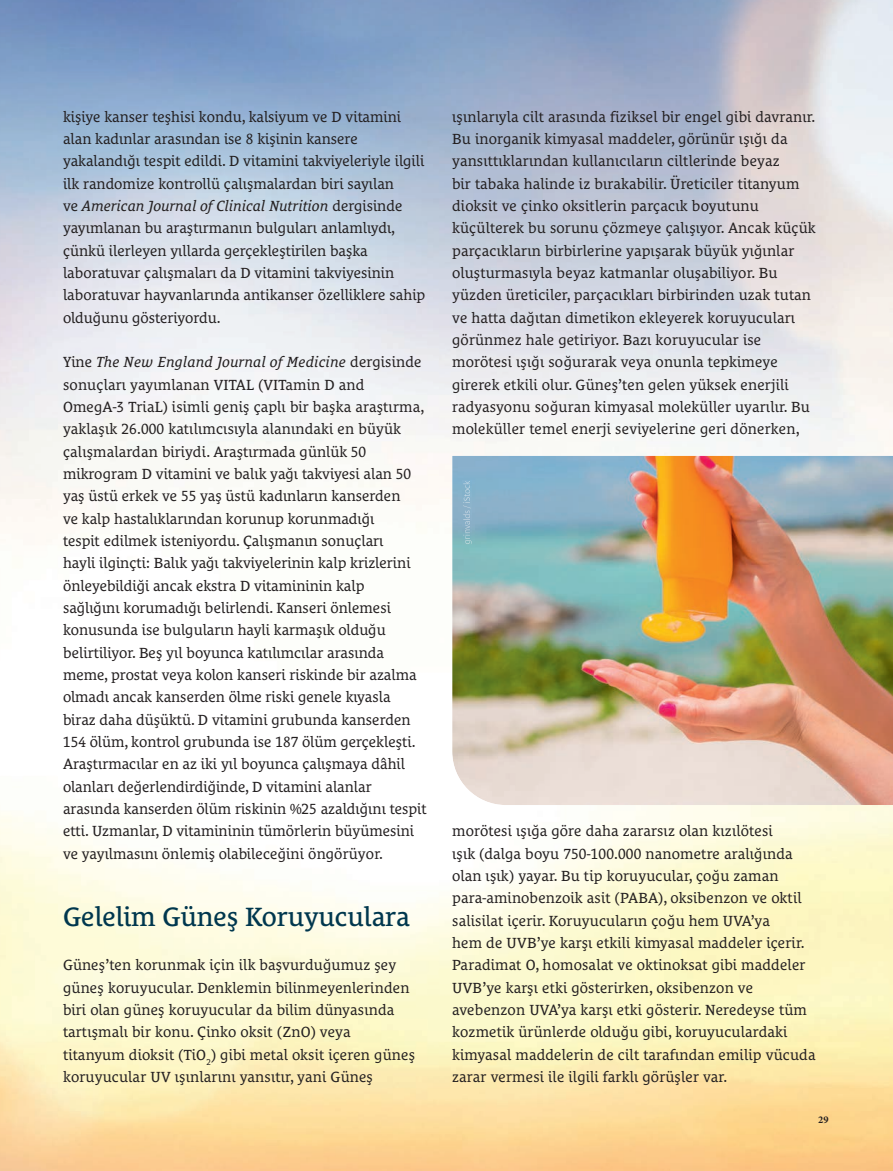
<style>
.page{position:relative;width:893px;height:1171px;background:#fff}
.page>*{position:absolute;margin:0;border:0;box-sizing:border-box;transform-origin:0 0}
.t1{font:27px "Le Monde Courrier Pro";letter-spacing:-.005em;color:#00374e}
.t2{font:15px/22.4px "Le Monde Courrier Pro";color:#231f20}
.t3{font:700 10.35px "Minion Pro";color:#231f20}
.s1{font-style:italic}
</style>
<div class="page">
<img style="left:0;top:0;width:893px;height:1170px">
<img style="left:452px;top:455px;width:441px;height:350px">
<img style="left:463px;top:481px;width:9px;height:63px">
<p class="t2" style="left:63px;top:106px;width:364px">kişiye kanser teşhisi kondu, kalsiyum ve D vitamini alan kadınlar arasından ise 8 kişinin kansere yakalandığı tespit edildi. D vitamini takviyeleriyle ilgili ilk randomize kontrollü çalışmalardan biri sayılan<br>ve <span class="s1">American Journal of Clinical Nutrition</span> dergisinde yayımlanan bu araştırmanın bulguları anlamlıydı, çünkü ilerleyen yıllarda gerçekleştirilen başka laboratuvar çalışmaları da D vitamini takviyesinin laboratuvar hayvanlarında antikanser özelliklere sahip olduğunu gösteriyordu.</p>
<p class="t2" style="left:63px;top:352px;width:365px">Yine <span class="s1">The New England Journal of Medicine</span> dergisinde sonuçları yayımlanan VITAL (VITamin D and OmegA-3 TriaL) isimli geniş çaplı bir başka araştırma, yaklaşık 26.000 katılımcısıyla alanındaki en büyük çalışmalardan biriydi. Araştırmada günlük 50 mikrogram D vitamini ve balık yağı takviyesi alan 50 yaş üstü erkek ve 55 yaş üstü kadınların kanserden<br>ve kalp hastalıklarından korunup korunmadığı<br>tespit edilmek isteniyordu. Çalışmanın sonuçları<br>hayli ilginçti: Balık yağı takviyelerinin kalp krizlerini önleyebildiği ancak ekstra D vitamininin kalp<br>sağlığını korumadığı belirlendi. Kanseri önlemesi konusunda ise bulguların hayli karmaşık olduğu belirtiliyor. Beş yıl boyunca katılımcılar arasında meme, prostat veya kolon kanseri riskinde bir azalma olmadı ancak kanserden ölme riski genele kıyasla biraz daha düşüktü. D vitamini grubunda kanserden 154 ölüm, kontrol grubunda ise 187 ölüm gerçekleşti.<br>Araştırmacılar en az iki yıl boyunca çalışmaya dâhil olanları değerlendirdiğinde, D vitamini alanlar arasında kanserden ölüm riskinin %25 azaldığını tespit etti. Uzmanlar, D vitamininin tümörlerin büyümesini ve yayılmasını önlemiş olabileceğini öngörüyor.</p>
<h1 class="t1" style="left:63px;top:904px;width:348px">Gelelim Güneş Koruyuculara</h1>
<p class="t2" style="left:63px;top:954px;width:353px">Güneş’ten korunmak için ilk başvurduğumuz şey güneş koruyucular. Denklemin bilinmeyenlerinden biri olan güneş koruyucular da bilim dünyasında tartışmalı bir konu. Çinko oksit (ZnO) veya titanyum dioksit (TiO<sub>2</sub>) gibi metal oksit içeren güneş koruyucular UV ışınlarını yansıtır, yani Güneş</p>
<p class="t2" style="left:452px;top:106px;width:365px">ışınlarıyla cilt arasında fiziksel bir engel gibi davranır.<br>Bu inorganik kimyasal maddeler, görünür ışığı da yansıttıklarından kullanıcıların ciltlerinde beyaz<br>bir tabaka halinde iz bırakabilir. Üreticiler titanyum dioksit ve çinko oksitlerin parçacık boyutunu küçülterek bu sorunu çözmeye çalışıyor. Ancak küçük parçacıkların birbirlerine yapışarak büyük yığınlar oluşturmasıyla beyaz katmanlar oluşabiliyor. Bu yüzden üreticiler, parçacıkları birbirinden uzak tutan ve hatta dağıtan dimetikon ekleyerek koruyucuları görünmez hale getiriyor. Bazı koruyucular ise morötesi ışığı soğurarak veya onunla tepkimeye girerek etkili olur. Güneş’ten gelen yüksek enerjili radyasyonu soğuran kimyasal moleküller uyarılır. Bu moleküller temel enerji seviyelerine geri dönerken,</p>
<p class="t2" style="left:452px;top:821px;width:365px">morötesi ışığa göre daha zararsız olan kızılötesi<br>ışık (dalga boyu 750-100.000 nanometre aralığında olan ışık) yayar. Bu tip koruyucular, çoğu zaman para-aminobenzoik asit (PABA), oksibenzon ve oktil salisilat içerir. Koruyucuların çoğu hem UVA’ya<br>hem de UVB’ye karşı etkili kimyasal maddeler içerir.<br>Paradimat O, homosalat ve oktinoksat gibi maddeler UVB’ye karşı etki gösterirken, oksibenzon ve avebenzon UVA’ya karşı etki gösterir. Neredeyse tüm kozmetik ürünlerde olduğu gibi, koruyuculardaki kimyasal maddelerin de cilt tarafından emilip vücuda zarar vermesi ile ilgili farklı görüşler var.</p>
<p class="t3" style="left:818px;top:1112px;width:12px">29</p>
</div>
